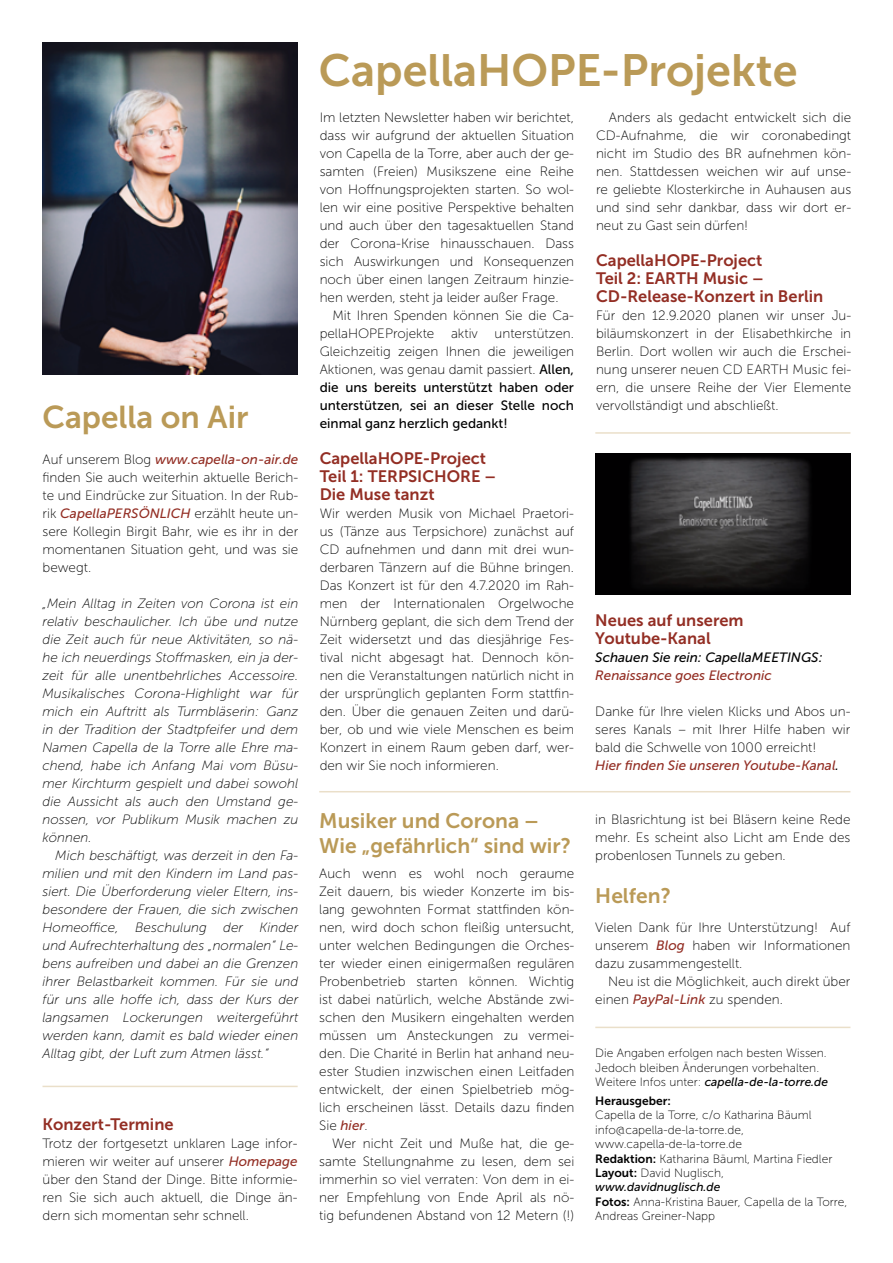
<style>
.page{position:relative;width:893px;height:1263px;background:#fff}
.page>*{position:absolute;margin:0;border:0;box-sizing:border-box;transform-origin:0 0}
.t1{font:45px "Museo Sans 700";color:#ba9a57}
.t2{font:31.5px "Museo Sans 700";color:#ba9a57}
.t3{font:21px/25.2px "Museo Sans 700";color:#ba9a57}
.t4{font:16.5px/18px "Museo Sans 700";color:#932e24}
.t5{font:13.5px/18px "Museo Sans 100";color:#000;text-align:justify}
.t6{font:italic 13.5px/18px "Museo Sans 100";color:#000;text-align:justify}
.t7{font:italic 13.5px "Museo Sans 500";color:#932e24}
.t8{font:13.5px/18px "Museo Sans 500";color:#000;text-align:justify}
.t9{font:italic 13.5px "Museo Sans 500";color:#000}
.t10{font:12px/14.4px "Museo Sans 100";color:#000}
.t11{font:italic 12px "Museo Sans 500";color:#000}
.t12{font:12px "Museo Sans 700";color:#000}
.s1{font-family:"Museo Sans 100";font-style:normal;color:#000}
.s2{font-family:"Museo Sans 500";font-style:italic;color:#932e24}
.s3{font-family:"Museo Sans 500"}
.s4{color:#000}
.s5{font-family:"Museo Sans 100";font-style:normal}
.s6{font-family:"Museo Sans 700"}
</style>
<div class="page">
<img style="left:43px;top:43px;width:255px;height:331px">
<hr style="left:595px;top:432px;width:255px;height:2px;background:#eadfc9">
<img style="left:595px;top:453px;width:255px;height:142px">
<hr style="left:319px;top:791px;width:531px;height:1px;background:#eadfc9">
<hr style="left:43px;top:1086px;width:255px;height:1px;background:#eadfc9">
<hr style="left:595px;top:1027px;width:255px;height:1px;background:#eadfc9">
<h2 class="t2" style="left:43px;top:400px;width:207px">Capella on Air</h2>
<p class="t7" style="left:43px;top:452px;width:257px"><span class="s1">Auf unserem Blog</span> www.capella-on-air.de</p>
<p class="t5" style="left:43px;top:469px;width:257px">finden Sie auch weiterhin aktuelle Berich&shy;te und Eindrücke zur Situation. In der Rub&shy;rik <span class="s2">CapellaPERSÖNLICH</span> erzählt heute un&shy;sere Kollegin Birgit Bahr, wie es ihr in der momentanen Situation geht, und was sie bewegt.</p>
<p class="t6" style="left:43px;top:595px;width:257px">„Mein Alltag in Zeiten von Corona ist ein relativ beschaulicher. Ich übe und nutze die Zeit auch für neue Aktivitäten, so nä&shy;he ich neuerdings Stoffmasken, ein ja der&shy;zeit für alle unentbehrliches Accessoire.<br>Musikalisches Corona-Highlight war für mich ein Auftritt als Turmbläserin: Ganz in der Tradition der Stadtpfeifer und dem Namen Capella de la Torre alle Ehre ma&shy;chend, habe ich Anfang Mai vom Büsu&shy;mer Kirchturm gespielt und dabei sowohl die Aussicht als auch den Umstand ge&shy;nossen, vor Publikum Musik machen zu können.</p>
<p class="t6" style="left:43px;top:846px;width:257px;text-indent:13px">Mich beschäftigt, was derzeit in den Fa&shy;milien und mit den Kindern im Land pas&shy;siert. Die Überforderung vieler Eltern, ins&shy;besondere der Frauen, die sich zwischen Homeoffice, Beschulung der Kinder und Aufrechterhaltung des „normalen“ Le&shy;bens aufreiben und dabei an die Grenzen ihrer Belastbarkeit kommen. Für sie und für uns alle hoffe ich, dass der Kurs der langsamen Lockerungen weitergeführt werden kann, damit es bald wieder einen Alltag gibt, der Luft zum Atmen lässt.“</p>
<p class="t4" style="left:43px;top:1115px;width:133px">Konzert-Termine</p>
<p class="t5" style="left:43px;top:1135px;width:257px">Trotz der fortgesetzt unklaren Lage infor&shy;mieren wir weiter auf unserer <span class="s2">Homepage </span>über den Stand der Dinge. Bitte informie&shy;ren Sie sich auch aktuell, die Dinge än&shy;dern sich momentan sehr schnell.</p>
<h1 class="t1" style="left:319px;top:45px;width:480px">CapellaHOPE-Projekte</h1>
<p class="t5" style="left:596px;top:109px;width:257px;text-indent:13px">Anders als gedacht entwickelt sich die CD-Aufnahme, die wir coronabedingt nicht im Studio des BR aufnehmen kön&shy;nen. Stattdessen weichen wir auf unse&shy;re geliebte Klosterkirche in Auhausen aus und sind sehr dankbar, dass wir dort er&shy;neut zu Gast sein dürfen!</p>
<p class="t4" style="left:596px;top:251px;width:229px">CapellaHOPE-Project<br>Teil 2: EARTH Music –<br>CD-Release-Konzert in Berlin</p>
<p class="t5" style="left:596px;top:307px;width:257px">Für den 12.9.2020 planen wir unser Ju&shy;biläumskonzert in der Elisabethkirche in Berlin. Dort wollen wir auch die Erschei&shy;nung unserer neuen CD EARTH Music fei&shy;ern, die unsere Reihe der Vier Elemente vervollständigt und abschließt.</p>
<p class="t5" style="left:320px;top:109px;width:256px">Im letzten Newsletter haben wir berichtet, dass wir aufgrund der aktuellen Situation von Capella de la Torre, aber auch der ge&shy;samten (Freien) Musikszene eine Reihe von Hoffnungsprojekten starten. So wol&shy;len wir eine positive Perspektive behalten und auch über den tagesaktuellen Stand der Corona-Krise hinausschauen. Dass sich Auswirkungen und Konsequenzen noch über einen langen Zeitraum hinzie&shy;hen werden, steht ja leider außer Frage.</p>
<p class="t5" style="left:320px;top:307px;width:256px;text-indent:13px">Mit Ihren Spenden können Sie die Ca&shy;pellaHOPEProjekte aktiv unterstützen.<br>Gleichzeitig zeigen Ihnen die jeweiligen Aktionen, was genau damit passiert. <span class="s3">Allen,</span></p>
<p class="t8" style="left:320px;top:378px;width:256px">die uns bereits unterstützt haben oder unterstützen, sei an dieser Stelle noch einmal ganz herzlich gedankt!</p>
<p class="t4" style="left:320px;top:449px;width:178px">CapellaHOPE-Project<br>Teil 1: TERPSICHORE –<br>Die Muse tanzt</p>
<p class="t5" style="left:320px;top:505px;width:256px">Wir werden Musik von Michael Praetori&shy;us (Tänze aus Terpsichore) zunächst auf CD aufnehmen und dann mit drei wun&shy;derbaren Tänzern auf die Bühne bringen.<br>Das Konzert ist für den 4.7.2020 im Rah&shy;men der Internationalen Orgelwoche Nürnberg geplant, die sich dem Trend der Zeit widersetzt und das diesjährige Fes&shy;tival nicht abgesagt hat. Dennoch kön&shy;nen die Veranstaltungen natürlich nicht in der ursprünglich geplanten Form stattfin&shy;den. Über die genauen Zeiten und darü&shy;ber, ob und wie viele Menschen es beim Konzert in einem Raum geben darf, wer&shy;den wir Sie noch informieren.</p>
<p class="t4" style="left:595px;top:611px;width:150px">Neues auf unserem<br>Youtube-Kanal</p>
<p class="t9" style="left:595px;top:650px;width:229px">Schauen Sie rein: CapellaMEETINGS:</p>
<p class="t7" style="left:595px;top:668px;width:178px">Renaissance goes Electronic</p>
<p class="t5" style="left:595px;top:703px;width:257px">Danke für Ihre vielen Klicks und Abos un&shy;seres Kanals – mit Ihrer Hilfe haben wir bald die Schwelle von 1000 erreicht!</p>
<p class="t7" style="left:595px;top:758px;width:245px">Hier finden Sie unseren Youtube-Kanal<span class="s4">.</span></p>
<h3 class="t3" style="left:319px;top:808px;width:253px">Musiker und Corona –<br>Wie „gefährlich“ sind wir?</h3>
<p class="t5" style="left:319px;top:865px;width:257px">Auch wenn es wohl noch geraume Zeit dauern, bis wieder Konzerte im bis&shy;lang gewohnten Format stattfinden kön&shy;nen, wird doch schon fleißig untersucht, unter welchen Bedingungen die Orches&shy;ter wieder einen einigermaßen regulären Probenbetrieb starten können. Wichtig ist dabei natürlich, welche Abstände zwi&shy;schen den Musikern eingehalten werden müssen um Ansteckungen zu vermei&shy;den. Die Charité in Berlin hat anhand neu&shy;ester Studien inzwischen einen Leitfaden entwickelt, der einen Spielbetrieb mög&shy;lich erscheinen lässt. Details dazu finden Sie <span class="s2">hier</span>.</p>
<p class="t5" style="left:319px;top:1134px;width:257px;text-indent:13px">Wer nicht Zeit und Muße hat, die ge&shy;samte Stellungnahme zu lesen, dem sei immerhin so viel verraten: Von dem in ei&shy;ner Empfehlung von Ende April als nö&shy;tig befundenen Abstand von 12 Metern (!)</p>
<p class="t5" style="left:595px;top:811px;width:257px">in Blasrichtung ist bei Bläsern keine Rede mehr. Es scheint also Licht am Ende des probenlosen Tunnels zu geben.</p>
<h3 class="t3" style="left:595px;top:883px;width:77px">Helfen?</h3>
<p class="t5" style="left:595px;top:919px;width:257px">Vielen Dank für Ihre Unterstützung! Auf unserem <span class="s2">Blog</span> haben wir Informationen dazu zusammengestellt.</p>
<p class="t5" style="left:595px;top:973px;width:257px;text-indent:13px">Neu ist die Möglichkeit, auch direkt über einen <span class="s2">PayPal-Link</span> zu spenden.</p>
<p class="t10" style="left:595px;top:1046px;width:233px">Die Angaben erfolgen nach besten Wissen.<br>Jedoch bleiben Änderungen vorbehalten.</p>
<p class="t11" style="left:595px;top:1075px;width:234px"><span class="s5">Weitere Infos unter:</span> capella-de-la-torre.de</p>
<p class="t12" style="left:595px;top:1094px;width:77px">Herausgeber:</p>
<p class="t10" style="left:595px;top:1108px;width:239px">Capella de la Torre, c/o Katharina Bäuml info@capella-de-la-torre.de, www.capella-de-la-torre.de<br><span class="s6">Redaktion:</span> Katharina Bäuml, Martina Fiedler <span class="s6">Layout:</span> David Nuglisch,</p>
<p class="t11" style="left:595px;top:1181px;width:127px">www.davidnuglisch.de</p>
<p class="t10" style="left:595px;top:1194px;width:254px"><span class="s6">Fotos:</span> Anna-Kristina Bauer, Capella de la Torre,<br>Andreas Greiner-Napp</p>
</div>
